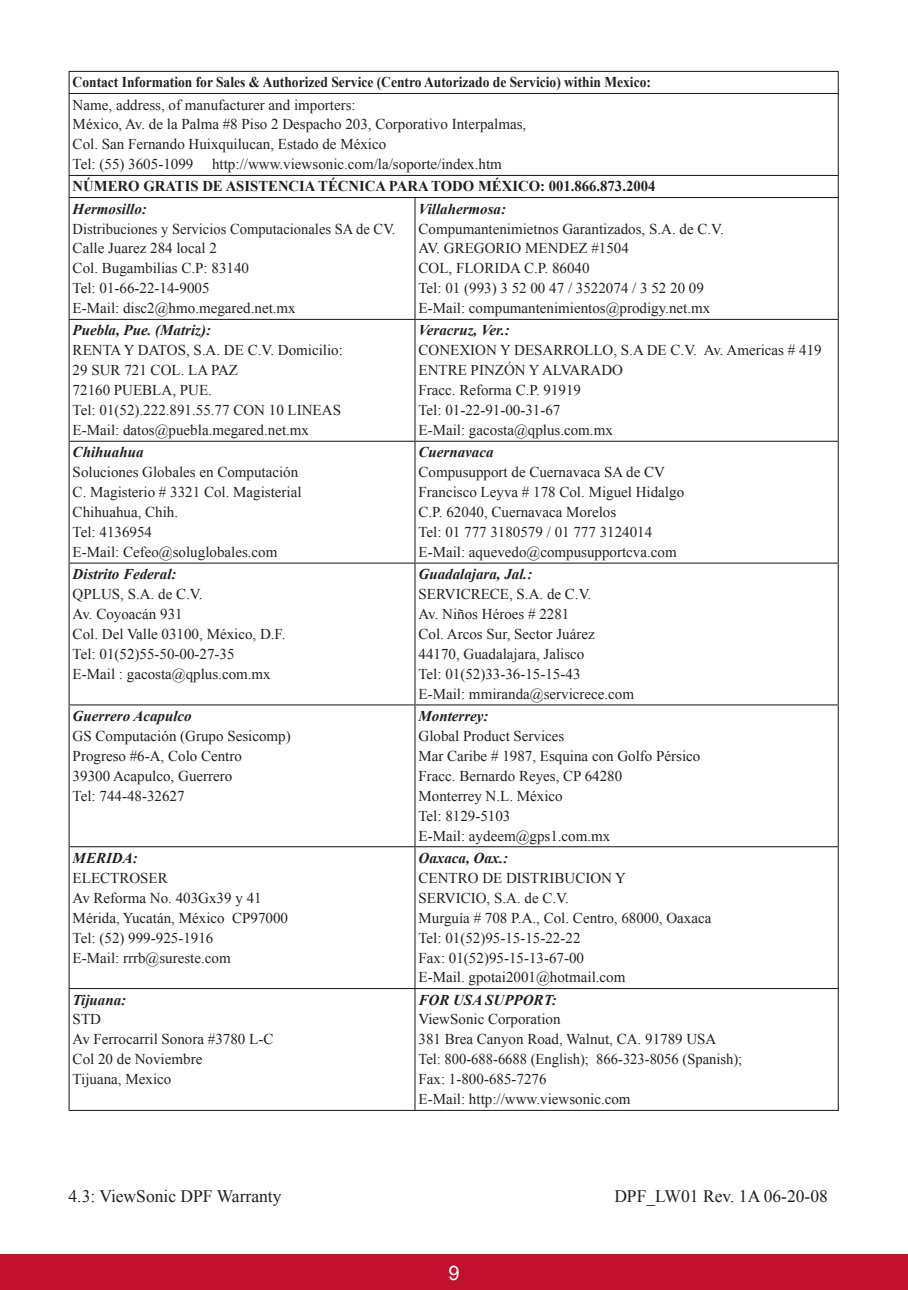
<style>
.page{position:relative;width:908px;height:1290px;background:#fff}
.page>*{position:absolute;margin:0;border:0;box-sizing:border-box;transform-origin:0 0}
.t1{font:20px "Arial";color:#fff}
.t2{font:17.5px "Times New Roman";color:#231f20}
.t3{font:15px/20px "Times New Roman";color:#231f20}
.t4{font:italic 700 15px "Times New Roman";color:#231f20}
.t5{font:700 15px "Times New Roman";color:#231f20;scale:.9 1}
.t6{font:700 15px "Times New Roman";color:#231f20}
</style>
<div class="page">
<div style="left:0;top:1254px;width:907px;height:36px;background:#c3102f"></div>
<hr style="left:69px;top:71px;width:346px;height:1px;background:#231f20">
<svg style="left:69px;top:72px;width:1px;height:21px"></svg>
<hr style="left:415px;top:71px;width:423px;height:1px;background:#231f20">
<svg style="left:837px;top:72px;width:1px;height:21px"></svg>
<hr style="left:69px;top:93px;width:346px;height:1px;background:#231f20">
<hr style="left:69px;top:94px;width:1px;height:81px;background:#231f20">
<hr style="left:415px;top:93px;width:423px;height:1px;background:#231f20">
<hr style="left:837px;top:94px;width:1px;height:81px;background:#231f20">
<hr style="left:69px;top:175px;width:346px;height:1px;background:#231f20">
<svg style="left:69px;top:176px;width:1px;height:21px"></svg>
<hr style="left:415px;top:175px;width:423px;height:1px;background:#231f20">
<svg style="left:837px;top:176px;width:1px;height:21px"></svg>
<hr style="left:69px;top:197px;width:346px;height:1px;background:#231f20">
<hr style="left:69px;top:198px;width:1px;height:121px;background:#231f20">
<hr style="left:415px;top:197px;width:423px;height:1px;background:#231f20">
<hr style="left:414px;top:198px;width:1px;height:121px;background:#231f20">
<hr style="left:837px;top:198px;width:1px;height:121px;background:#231f20">
<hr style="left:69px;top:319px;width:346px;height:1px;background:#231f20">
<hr style="left:69px;top:320px;width:1px;height:121px;background:#231f20">
<hr style="left:415px;top:319px;width:423px;height:1px;background:#231f20">
<hr style="left:414px;top:320px;width:1px;height:121px;background:#231f20">
<hr style="left:837px;top:320px;width:1px;height:121px;background:#231f20">
<hr style="left:69px;top:441px;width:346px;height:1px;background:#231f20">
<hr style="left:69px;top:442px;width:1px;height:120px;background:#231f20">
<hr style="left:415px;top:441px;width:423px;height:1px;background:#231f20">
<hr style="left:414px;top:442px;width:1px;height:120px;background:#231f20">
<hr style="left:837px;top:442px;width:1px;height:120px;background:#231f20">
<hr style="left:69px;top:562px;width:346px;height:2px;background:#231f20">
<hr style="left:69px;top:564px;width:1px;height:140px;background:#231f20">
<hr style="left:415px;top:562px;width:423px;height:2px;background:#231f20">
<hr style="left:414px;top:564px;width:1px;height:140px;background:#231f20">
<hr style="left:837px;top:564px;width:1px;height:140px;background:#231f20">
<hr style="left:69px;top:704px;width:346px;height:1px;background:#231f20">
<hr style="left:69px;top:705px;width:1px;height:141px;background:#231f20">
<hr style="left:415px;top:704px;width:423px;height:1px;background:#231f20">
<hr style="left:414px;top:705px;width:1px;height:141px;background:#231f20">
<hr style="left:837px;top:705px;width:1px;height:141px;background:#231f20">
<hr style="left:69px;top:846px;width:346px;height:1px;background:#231f20">
<hr style="left:69px;top:847px;width:1px;height:141px;background:#231f20">
<hr style="left:415px;top:846px;width:423px;height:1px;background:#231f20">
<hr style="left:414px;top:847px;width:1px;height:141px;background:#231f20">
<hr style="left:837px;top:847px;width:1px;height:141px;background:#231f20">
<hr style="left:69px;top:988px;width:346px;height:1px;background:#231f20">
<hr style="left:69px;top:989px;width:1px;height:121px;background:#231f20">
<hr style="left:415px;top:988px;width:423px;height:1px;background:#231f20">
<hr style="left:414px;top:989px;width:1px;height:121px;background:#231f20">
<hr style="left:837px;top:989px;width:1px;height:121px;background:#231f20">
<hr style="left:69px;top:1110px;width:346px;height:1px;background:#231f20">
<hr style="left:415px;top:1110px;width:423px;height:1px;background:#231f20">
<p class="t5" style="left:73px;top:72px;width:643px">Contact Information for Sales &amp; Authorized Service (Centro Autorizado de Servicio) within Mexico:</p>
<p class="t3" style="left:73px;top:94px;width:455px">Name, address, of manufacturer and importers:<br>México, Av. de la Palma #8 Piso 2 Despacho 203, Corporativo Interpalmas, Col. San Fernando Huixquilucan, Estado de México<br>Tel: (55) 3605-1099</p>
<p class="t3" style="left:212px;top:154px;width:291px">http://www.viewsonic.com/la/soporte/index.htm</p>
<p class="t6" style="left:73px;top:176px;width:584px">NÚMERO GRATIS DE ASISTENCIA TÉCNICA PARA TODO MÉXICO: 001.866.873.2004</p>
<p class="t4" style="left:73px;top:198px;width:76px">Hermosillo:</p>
<p class="t3" style="left:73px;top:218px;width:324px">Distribuciones y Servicios Computacionales SA de CV.<br>Calle Juarez 284 local 2<br>Col. Bugambilias C.P: 83140<br>Tel: 01-66-22-14-9005<br>E-Mail: disc2@hmo.megared.net.mx</p>
<p class="t4" style="left:418px;top:198px;width:89px">Villahermosa:</p>
<p class="t3" style="left:418px;top:218px;width:307px">Compumantenimietnos Garantizados, S.A. de C.V.<br>AV. GREGORIO MENDEZ #1504<br>COL, FLORIDA C.P. 86040<br>Tel: 01 (993) 3 52 00 47 / 3522074 / 3 52 20 09<br>E-Mail: compumantenimientos@prodigy.net.mx</p>
<p class="t4" style="left:73px;top:320px;width:140px">Puebla, Pue. (Matriz):</p>
<p class="t3" style="left:73px;top:340px;width:272px">RENTA Y DATOS, S.A. DE C.V. Domicilio:<br>29 SUR 721 COL. LA PAZ<br>72160 PUEBLA, PUE.<br>Tel: 01(52).222.891.55.77 CON 10 LINEAS<br>E-Mail: datos@puebla.megared.net.mx</p>
<p class="t4" style="left:73px;top:442px;width:72px">Chihuahua</p>
<p class="t3" style="left:73px;top:462px;width:230px">Soluciones Globales en Computación<br>C. Magisterio # 3321 Col. Magisterial<br>Chihuahua, Chih.<br>Tel: 4136954<br>E-Mail: Cefeo@soluglobales.com</p>
<p class="t4" style="left:73px;top:564px;width:105px">Distrito Federal:</p>
<p class="t3" style="left:73px;top:584px;width:214px">QPLUS, S.A. de C.V.<br>Av. Coyoacán 931<br>Col. Del Valle 03100, México, D.F.<br>Tel: 01(52)55-50-00-27-35<br>E-Mail : gacosta@qplus.com.mx</p>
<p class="t4" style="left:73px;top:705px;width:121px">Guerrero Acapulco</p>
<p class="t3" style="left:73px;top:725px;width:219px">GS Computación (Grupo Sesicomp)<br>Progreso #6-A, Colo Centro<br>39300 Acapulco, Guerrero<br>Tel: 744-48-32627</p>
<p class="t4" style="left:73px;top:847px;width:67px">MERIDA:</p>
<p class="t3" style="left:73px;top:867px;width:217px">ELECTROSER<br>Av Reforma No. 403Gx39 y 41<br>Mérida, Yucatán, México CP97000<br>Tel: (52) 999-925-1916<br>E-Mail: rrrb@sureste.com</p>
<p class="t4" style="left:73px;top:989px;width:55px">Tijuana:</p>
<p class="t3" style="left:73px;top:1009px;width:202px">STD<br>Av Ferrocarril Sonora #3780 L-C<br>Col 20 de Noviembre<br>Tijuana, Mexico</p>
<p class="t4" style="left:418px;top:320px;width:93px">Veracruz, Ver.:</p>
<p class="t3" style="left:418px;top:340px;width:404px">CONEXION Y DESARROLLO, S.A DE C.V. Av. Americas # 419<br>ENTRE PINZÓN Y ALVARADO<br>Fracc. Reforma C.P. 91919<br>Tel: 01-22-91-00-31-67<br>E-Mail: gacosta@qplus.com.mx</p>
<p class="t4" style="left:418px;top:442px;width:76px">Cuernavaca</p>
<p class="t3" style="left:418px;top:462px;width:267px">Compusupport de Cuernavaca SA de CV Francisco Leyva # 178 Col. Miguel Hidalgo C.P. 62040, Cuernavaca Morelos<br>Tel: 01 777 3180579 / 01 777 3124014<br>E-Mail: aquevedo@compusupportcva.com</p>
<p class="t4" style="left:418px;top:564px;width:115px">Guadalajara, Jal.:</p>
<p class="t3" style="left:418px;top:584px;width:217px">SERVICRECE, S.A. de C.V.<br>Av. Niños Héroes # 2281<br>Col. Arcos Sur, Sector Juárez<br>44170, Guadalajara, Jalisco<br>Tel: 01(52)33-36-15-15-43<br>E-Mail: mmiranda@servicrece.com</p>
<p class="t4" style="left:418px;top:705px;width:71px">Monterrey:</p>
<p class="t3" style="left:418px;top:725px;width:283px">Global Product Services<br>Mar Caribe # 1987, Esquina con Golfo Pérsico<br>Fracc. Bernardo Reyes, CP 64280<br>Monterrey N.L. México<br>Tel: 8129-5103<br>E-Mail: aydeem@gps1.com.mx</p>
<p class="t4" style="left:418px;top:847px;width:91px">Oaxaca, Oax.:</p>
<p class="t3" style="left:418px;top:867px;width:294px">CENTRO DE DISTRIBUCION Y<br>SERVICIO, S.A. de C.V.<br>Murguía # 708 P.A., Col. Centro, 68000, Oaxaca<br>Tel: 01(52)95-15-15-22-22<br>Fax: 01(52)95-15-13-67-00<br>E-Mail. gpotai2001@hotmail.com</p>
<p class="t4" style="left:418px;top:989px;width:140px">FOR USA SUPPORT:</p>
<p class="t3" style="left:418px;top:1009px;width:325px">ViewSonic Corporation<br>381 Brea Canyon Road, Walnut, CA. 91789 USA Tel: 800-688-6688 (English); 866-323-8056 (Spanish); Fax: 1-800-685-7276<br>E-Mail: http://www.viewsonic.com</p>
<p class="t2" style="left:69px;top:1185px;width:214px">4.3: ViewSonic DPF Warranty</p>
<p class="t2" style="left:614px;top:1185px;width:215px">DPF_LW01 Rev. 1A 06-20-08</p>
<h1 class="t1" style="left:448px;top:1260px;width:13px">9</h1>
</div>
